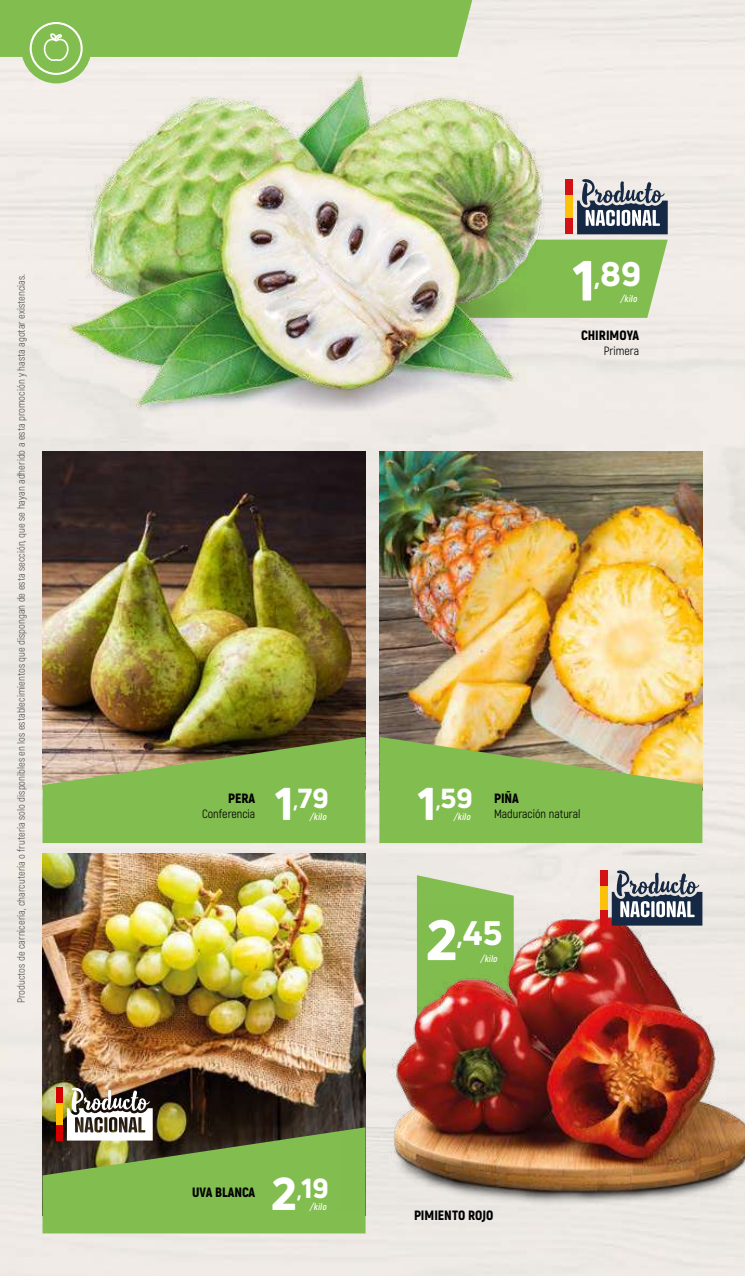
<style>
.page{position:relative;width:745px;height:1276px;background:#fff}
.page>*{position:absolute;margin:0;border:0;box-sizing:border-box;transform-origin:0 0}
.t1{font:800 55.5px "Uni Neue";color:#fff}
.t2{font:800 45px "Uni Neue";color:#fff}
.t3{font:800 33.3px "Uni Neue";color:#fff}
.t4{font:800 27px "Uni Neue";color:#fff}
.t5{font:900 13.5px "Akrobat";color:#000}
.t6{font:12px "Akrobat";color:#000}
.t7{font:10.5px "Akrobat";color:#575756}
.t8{font:italic 700 9.3px "Akrobat";color:#fff}
.s1{font-size:22.2px}
.s2{font-size:18px}
</style>
<div class="page">
<div style="left:0;top:0;width:744px;height:1276px;background:#efeae6"></div>
<svg style="left:570px;top:240px;width:97px;height:78px;background:#8dc15e"></svg>
<div style="left:21px;top:13px;width:70px;height:70px;background:#82bd4f;border-radius:50%"></div>
<div style="left:0;top:0;width:472px;height:75px;background:#82bd4f"></div>
<div style="left:565px;top:179px;width:7px;height:16px;background:#d31216"></div>
<div style="left:565px;top:195px;width:7px;height:24px;background:#fcc10a"></div>
<div style="left:565px;top:219px;width:7px;height:15px;background:#d31216"></div>
<svg style="left:576px;top:179px;width:91px;height:55px;background:#808995"></svg>
<img style="left:42px;top:853px;width:323px;height:234px">
<img style="left:43px;top:451px;width:322px;height:286px">
<img style="left:379px;top:451px;width:323px;height:286px">
<svg style="left:42px;top:737px;width:323px;height:106px;background:#86ae53"></svg>
<svg style="left:379px;top:737px;width:323px;height:106px;background:#93bb59"></svg>
<img style="left:60px;top:53px;width:510px;height:374px">
<svg style="left:42px;top:1087px;width:323px;height:146px;background:#708b46"></svg>
<svg style="left:416px;top:875px;width:97px;height:28px;background:#aacd87"></svg>
<img style="left:339px;top:903px;width:405px;height:308px">
<div style="left:600px;top:870px;width:7px;height:16px;background:#d31216"></div>
<div style="left:600px;top:886px;width:7px;height:24px;background:#fcc10a"></div>
<div style="left:600px;top:910px;width:7px;height:15px;background:#d31216"></div>
<svg style="left:611px;top:870px;width:91px;height:55px;background:#808895"></svg>
<p class="t7" style="left:15px;top:1003px;width:730px;rotate:-90deg">Productos de carnicería, charcutería o frutería solo disponibles en los establecimientos que dispongan de esta sección, que se hayan adherido a esta promoción y hasta agotar existencias.</p>
<h1 class="t1" style="left:572px;top:243px;width:24px">1</h1>
<h3 class="t3" style="left:594px;top:251px;width:48px"><span class="s1">,</span>89</h3>
<p class="t5" style="left:580px;top:327px;width:60px">CHIRIMOYA</p>
<p class="t6" style="left:603px;top:344px;width:37px">Primera</p>
<p class="t8" style="left:619px;top:293px;width:20px">/kilo</p>
<p class="t5" style="left:228px;top:789px;width:28px">PERA</p>
<p class="t6" style="left:202px;top:806px;width:55px">Conferencia</p>
<h2 class="t2" style="left:275px;top:773px;width:20px">1</h2>
<h3 class="t4" style="left:293px;top:780px;width:37px"><span class="s2">,</span>79</h3>
<p class="t8" style="left:309px;top:811px;width:20px">/kilo</p>
<p class="t5" style="left:192px;top:1184px;width:64px">UVA BLANCA</p>
<h2 class="t2" style="left:271px;top:1163px;width:27px">2</h2>
<h3 class="t4" style="left:297px;top:1170px;width:33px"><span class="s2">,</span>19</h3>
<p class="t8" style="left:309px;top:1201px;width:20px">/kilo</p>
<h2 class="t2" style="left:417px;top:773px;width:20px">1</h2>
<h3 class="t4" style="left:436px;top:780px;width:38px"><span class="s2">,</span>59</h3>
<p class="t8" style="left:453px;top:811px;width:20px">/kilo</p>
<p class="t5" style="left:494px;top:789px;width:26px">PIÑA</p>
<p class="t6" style="left:494px;top:806px;width:88px">Maduración natural</p>
<h1 class="t1" style="left:425px;top:902px;width:33px">2</h1>
<h3 class="t3" style="left:457px;top:911px;width:47px"><span class="s1">,</span>45</h3>
<p class="t8" style="left:480px;top:952px;width:20px">/kilo</p>
<p class="t5" style="left:414px;top:1206px;width:81px">PIMIENTO ROJO</p>
</div>
